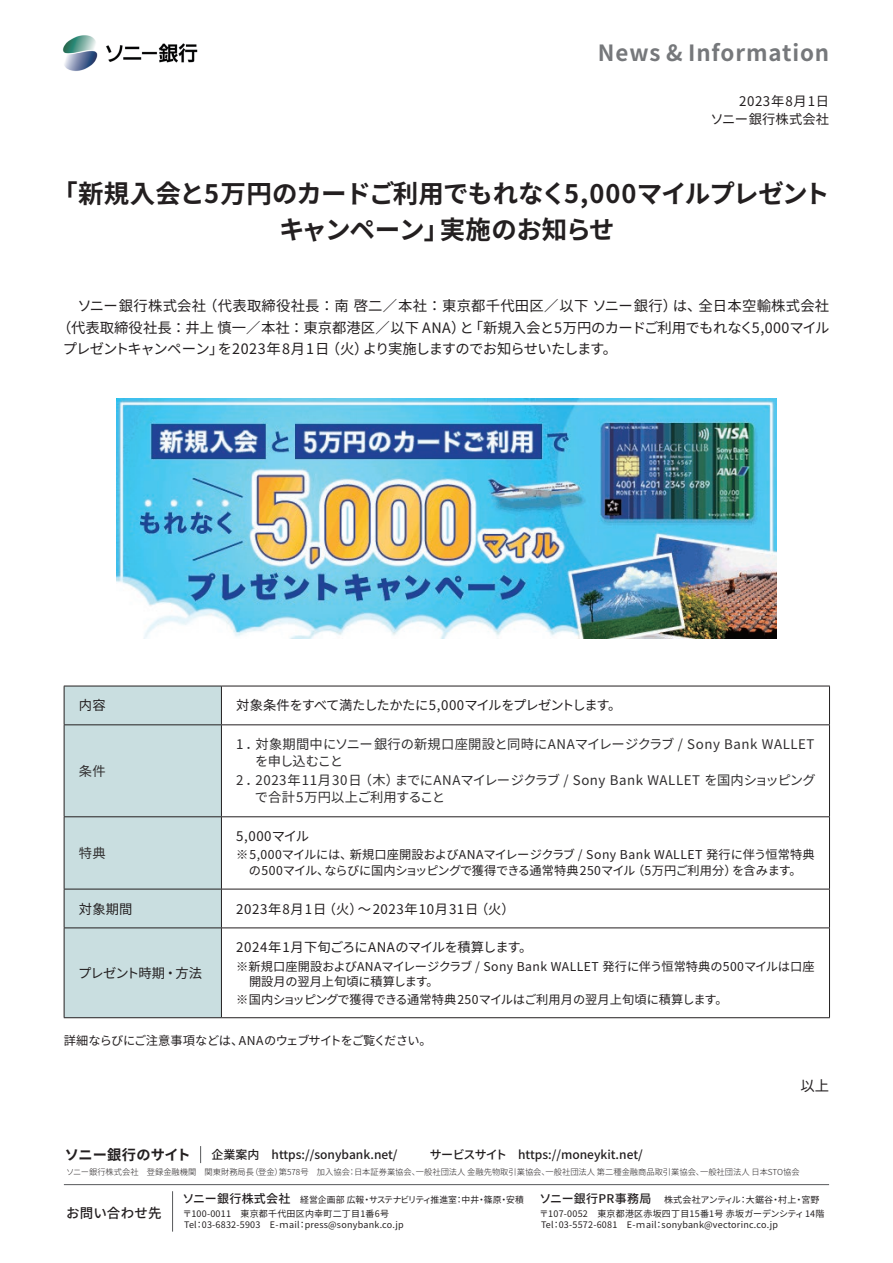
<style>
.page{position:relative;width:893px;height:1263px;background:#fff}
.page>*{position:absolute;margin:0;border:0;box-sizing:border-box;transform-origin:0 0}
.t1{font:700 25.5px/36.2px "Noto Sans CJ Kjp";letter-spacing:-.035em;color:#231f20}
.t2{font:700 22.35px "Noto Sans CJ Kjp";letter-spacing:.04em;color:#76787b}
.t3{font:14.4px/21.3px "Noto Sans CJ Kjp";color:#231f20}
.t4{font:14.4px/21.3px "Noto Sans CJ Kjp";letter-spacing:-.07em;color:#231f20}
.t5{font:14.4px "Noto Sans CJ Kjp";letter-spacing:-.075em;color:#231f20}
.t6{font:14.4px "Noto Sans CJ Kjp";letter-spacing:.06em;color:#231f20}
.t7{font:700 14.25px "Noto Sans CJ Kjp";letter-spacing:.005em;color:#231f20}
.t8{font:500 13.5px "Noto Sans CJ Kjp";letter-spacing:.01em;color:#231f20}
.t9{font:13.35px/17px "Noto Sans CJ Kjp";letter-spacing:.02em;color:#312f30}
.t10{font:13.35px "Noto Sans CJ Kjp";letter-spacing:.01em;color:#231f20}
.t11{font:13.35px "Noto Sans CJ Kjp";letter-spacing:-.04em;color:#231f20}
.t12{font:13.35px/18px "Noto Sans CJ Kjp";letter-spacing:.04em;color:#231f20;text-align:right}
.t13{font:13.35px "Noto Sans CJ Kjp";letter-spacing:.05em;color:#231f20}
.t14{font:13.35px "Noto Sans CJ Kjp";letter-spacing:-.07em;color:#231f20}
.t15{font:13.35px/17px "Noto Sans CJ Kjp";letter-spacing:-.065em;color:#312f30}
.t16{font:13.35px "Noto Sans CJ Kjp";letter-spacing:.06em;color:#231f20}
.t17{font:12.15px/15.5px "Noto Sans CJ Kjp";color:#231f20}
.t18{font:12.15px "Noto Sans CJ Kjp";letter-spacing:-.035em;color:#231f20}
.t19{font:12.15px "Noto Sans CJ Kjp";letter-spacing:-.08em;color:#231f20}
.t20{font:12.15px "Noto Sans CJ Kjp";letter-spacing:-.02em;color:#231f20}
.t21{font:12.15px "Noto Sans CJ Kjp";letter-spacing:.02em;color:#231f20}
.t22{font:500 12px "Noto Sans CJ Kjp";color:#231f20}
.t23{font:500 12px "Noto Sans CJ Kjp";letter-spacing:.025em;color:#231f20}
.t24{font:9px/11.2px "Noto Sans CJ Kjp";letter-spacing:.025em;color:#231f20}
.t25{font:9px "Noto Sans CJ Kjp";letter-spacing:-.13em;color:#231f20}
.t26{font:9px "Noto Sans CJ Kjp";letter-spacing:-.04em;color:#231f20}
.t27{font:300 8.25px "Noto Sans CJ Kjp";color:#231f20}
</style>
<div class="page">
<img style="left:62px;top:35px;width:136px;height:36px">
<img style="left:117px;top:398px;width:659px;height:241px">
<div style="left:65px;top:687px;width:156px;height:330px;background:#c9dee0"></div>
<hr style="left:64px;top:686px;width:157px;height:1px;background:#231f20">
<hr style="left:64px;top:686px;width:1px;height:38px;background:#231f20">
<hr style="left:221px;top:686px;width:609px;height:1px;background:#231f20">
<hr style="left:221px;top:686px;width:1px;height:38px;background:#231f20">
<hr style="left:829px;top:686px;width:1px;height:38px;background:#231f20">
<hr style="left:64px;top:725px;width:1px;height:91px;background:#231f20">
<hr style="left:221px;top:725px;width:1px;height:91px;background:#231f20">
<hr style="left:829px;top:725px;width:1px;height:91px;background:#231f20">
<hr style="left:64px;top:817px;width:1px;height:72px;background:#231f20">
<hr style="left:221px;top:817px;width:1px;height:72px;background:#231f20">
<hr style="left:829px;top:817px;width:1px;height:72px;background:#231f20">
<hr style="left:64px;top:889px;width:1px;height:38px;background:#231f20">
<hr style="left:221px;top:889px;width:1px;height:38px;background:#231f20">
<hr style="left:829px;top:889px;width:1px;height:38px;background:#231f20">
<hr style="left:64px;top:928px;width:1px;height:89px;background:#231f20">
<hr style="left:221px;top:928px;width:1px;height:89px;background:#231f20">
<hr style="left:829px;top:928px;width:1px;height:89px;background:#231f20">
<hr style="left:64px;top:724px;width:157px;height:1px;background:#231f20">
<hr style="left:221px;top:724px;width:609px;height:1px;background:#231f20">
<hr style="left:64px;top:816px;width:157px;height:1px;background:#231f20">
<hr style="left:221px;top:816px;width:609px;height:1px;background:#231f20">
<hr style="left:64px;top:889px;width:157px;height:1px;background:#231f20">
<hr style="left:221px;top:889px;width:609px;height:1px;background:#231f20">
<hr style="left:64px;top:927px;width:157px;height:1px;background:#231f20">
<hr style="left:221px;top:927px;width:609px;height:1px;background:#231f20">
<hr style="left:64px;top:1017px;width:157px;height:1px;background:#231f20">
<hr style="left:221px;top:1017px;width:609px;height:1px;background:#231f20">
<hr style="left:172px;top:1191px;width:1px;height:40px;background:#57585a">
<hr style="left:64px;top:1184px;width:765px;height:1px;background:#57585a">
<svg style="left:200px;top:1146px;width:1px;height:17px"></svg>
<h2 class="t2" style="left:598px;top:40px;width:233px">News &amp; Information</h2>
<p class="t12" style="left:710px;top:93px;width:120px">2023年8月1日<br>ソニー銀行株式会社</p>
<h1 class="t1" style="left:440px;top:176px;width:391px;text-indent:-388px">「新規入会と5万円のカードご利用でもれなく5,000マイルプレゼント実施のお知らせ</h1>
<h1 class="t1" style="left:279px;top:212px;width:172px">キャンペーン」</h1>
<p class="t3" style="left:203px;top:296px;width:475px">（代表取締役社長：南啓二／本社：東京都千代田区／以下ソニー銀行）</p>
<p class="t3" style="left:698px;top:296px;width:132px">全日本空輸株式会社</p>
<p class="t3" style="left:57px;top:296px;width:774px;text-indent:7px">　ソニー銀行株式会社<br>（代表取締役社長：井上慎一／本社：東京都港区／以下 ANA）「新規入会と5万円のカードご利用でもれなく5,000マイル</p>
<p class="t3" style="left:673px;top:296px;width:30px">は、</p>
<p class="t4" style="left:363px;top:317px;width:256px;text-indent:97px">と<br>より実施しますのでお知らせいたします。</p>
<p class="t3" style="left:326px;top:338px;width:44px">（火）</p>
<p class="t6" style="left:218px;top:340px;width:113px">を2023年8月1日</p>
<p class="t5" style="left:63px;top:340px;width:162px">プレゼントキャンペーン」</p>
<p class="t10" style="left:79px;top:698px;width:28px">内容</p>
<p class="t9" style="left:79px;top:763px;width:28px">条件</p>
<p class="t9" style="left:79px;top:845px;width:28px">特典</p>
<p class="t10" style="left:79px;top:901px;width:55px">対象期間</p>
<p class="t14" style="left:78px;top:965px;width:125px">プレゼント時期・方法</p>
<p class="t11" style="left:236px;top:698px;width:387px">対象条件をすべて満たしたかたに5,000マイルをプレゼントします。</p>
<p class="t9" style="left:255px;top:736px;width:561px">対象期間中にソニー銀行の新規口座開設と同時にANAマイレージクラブ / Sony Bank WALLET</p>
<p class="t15" style="left:255px;top:736px;width:90px;text-indent:-19px">1．<br>を申し込むこと</p>
<p class="t9" style="left:395px;top:772px;width:422px">までにANAマイレージクラブ / Sony Bank WALLET を国内ショッピング</p>
<p class="t9" style="left:359px;top:772px;width:42px">（木）</p>
<p class="t9" style="left:255px;top:772px;width:192px;text-indent:-19px">2．2023年11月30日<br>で合計5万円以上ご利用すること</p>
<p class="t10" style="left:236px;top:829px;width:74px">5,000マイル</p>
<p class="t17" style="left:350px;top:847px;width:466px">新規口座開設およびANAマイレージクラブ / Sony Bank WALLET 発行に伴う恒常特典</p>
<p class="t17" style="left:236px;top:847px;width:118px">※5,000マイルには、</p>
<p class="t17" style="left:632px;top:863px;width:106px">（5万円ご利用分）</p>
<p class="t18" style="left:324px;top:863px;width:312px">ならびに国内ショッピングで獲得できる通常特典250マイル</p>
<p class="t17" style="left:732px;top:863px;width:71px">を含みます。</p>
<p class="t21" style="left:249px;top:863px;width:82px">の500マイル、</p>
<p class="t16" style="left:236px;top:901px;width:91px">2023年8月1日</p>
<p class="t13" style="left:323px;top:901px;width:157px">（火）～2023年10月31日</p>
<p class="t10" style="left:475px;top:901px;width:41px">（火(</p>
<p class="t10" style="left:236px;top:940px;width:298px">2024年1月下旬ごろにANAのマイルを積算します。</p>
<p class="t17" style="left:249px;top:959px;width:567px;text-indent:-13px">※新規口座開設およびANAマイレージクラブ / Sony Bank WALLET 発行に伴う恒常特典の500マイルは口座開設月の翌月上旬頃に積算します。</p>
<p class="t17" style="left:236px;top:991px;width:493px">※国内ショッピングで獲得できる通常特典250マイルはご利用月の翌月上旬頃に積算します。</p>
<p class="t19" style="left:239px;top:1034px;width:194px">ANAのウェブサイトをご覧ください。</p>
<p class="t20" style="left:64px;top:1034px;width:181px">詳細ならびにご注意事項などは、</p>
<p class="t7" style="left:65px;top:1147px;width:128px">ソニー銀行のサイト</p>
<p class="t22" style="left:212px;top:1148px;width:188px">企業案内　https://sonybank.net/</p>
<p class="t22" style="left:430px;top:1148px;width:215px">サービスサイト　https://moneykit.net/</p>
<p class="t3" style="left:800px;top:1075px;width:30px">以上</p>
<p class="t27" style="left:250px;top:1167px;width:101px">（登金第） 578号　加入協会</p>
<p class="t27" style="left:546px;top:1167px;width:160px">一般社団法人第二種金融商品取引業協会、</p>
<p class="t27" style="left:66px;top:1167px;width:190px">ソニー銀行株式会社　登録金融機関　関東財務局長</p>
<p class="t27" style="left:354px;top:1167px;width:67px">日本証券業協会、</p>
<p class="t27" style="left:416px;top:1167px;width:135px">一般社団法人金融先物取引業協会、</p>
<p class="t27" style="left:700px;top:1167px;width:101px">一般社団法人日本STO協会</p>
<p class="t27" style="left:348px;top:1167px;width:10px">：</p>
<p class="t8" style="left:66px;top:1205px;width:97px">お問い合わせ先</p>
<p class="t23" style="left:183px;top:1192px;width:109px">ソニー銀行株式会社</p>
<p class="t24" style="left:305px;top:1208px;width:101px;text-indent:-122px">〒100-0011　東京都千代田区内幸町二丁目 番1 号6 press@sonybank.co.jp</p>
<p class="t24" style="left:484px;top:1194px;width:19px">篠原</p>
<p class="t24" style="left:300px;top:1194px;width:66px">経営企画部広報</p>
<p class="t25" style="left:369px;top:1194px;width:90px">サステナビリティ推進室</p>
<p class="t24" style="left:462px;top:1194px;width:19px">中井</p>
<p class="t24" style="left:506px;top:1194px;width:19px">安積</p>
<p class="t24" style="left:455px;top:1194px;width:10px">：</p>
<p class="t24" style="left:362px;top:1194px;width:10px">・</p>
<p class="t24" style="left:477px;top:1194px;width:10px">・</p>
<p class="t24" style="left:500px;top:1194px;width:10px">・</p>
<p class="t24" style="left:184px;top:1219px;width:14px">Tel</p>
<p class="t24" style="left:195px;top:1219px;width:106px">：03-6832-5903　E-ｍail</p>
<p class="t24" style="left:298px;top:1219px;width:10px">：</p>
<p class="t23" style="left:539px;top:1192px;width:113px">ソニー銀行PR事務局</p>
<p class="t24" style="left:662px;top:1208px;width:164px;text-indent:-122px">〒107-0052　東京都港区赤坂四丁目15番 号1 赤坂ガーデンシティ14階sonybank@vectorinc.co.jp</p>
<p class="t26" style="left:664px;top:1194px;width:78px">株式会社アンティル</p>
<p class="t24" style="left:778px;top:1194px;width:20px">村上</p>
<p class="t24" style="left:801px;top:1194px;width:20px">宮野</p>
<p class="t24" style="left:746px;top:1194px;width:29px">大鋸谷</p>
<p class="t24" style="left:739px;top:1194px;width:10px">：</p>
<p class="t24" style="left:771px;top:1194px;width:10px">・</p>
<p class="t24" style="left:794px;top:1194px;width:10px">・</p>
<p class="t24" style="left:541px;top:1219px;width:14px">Tel</p>
<p class="t24" style="left:552px;top:1219px;width:106px">：03-5572-6081　E-ｍail</p>
<p class="t24" style="left:655px;top:1219px;width:10px">：</p>
</div>
